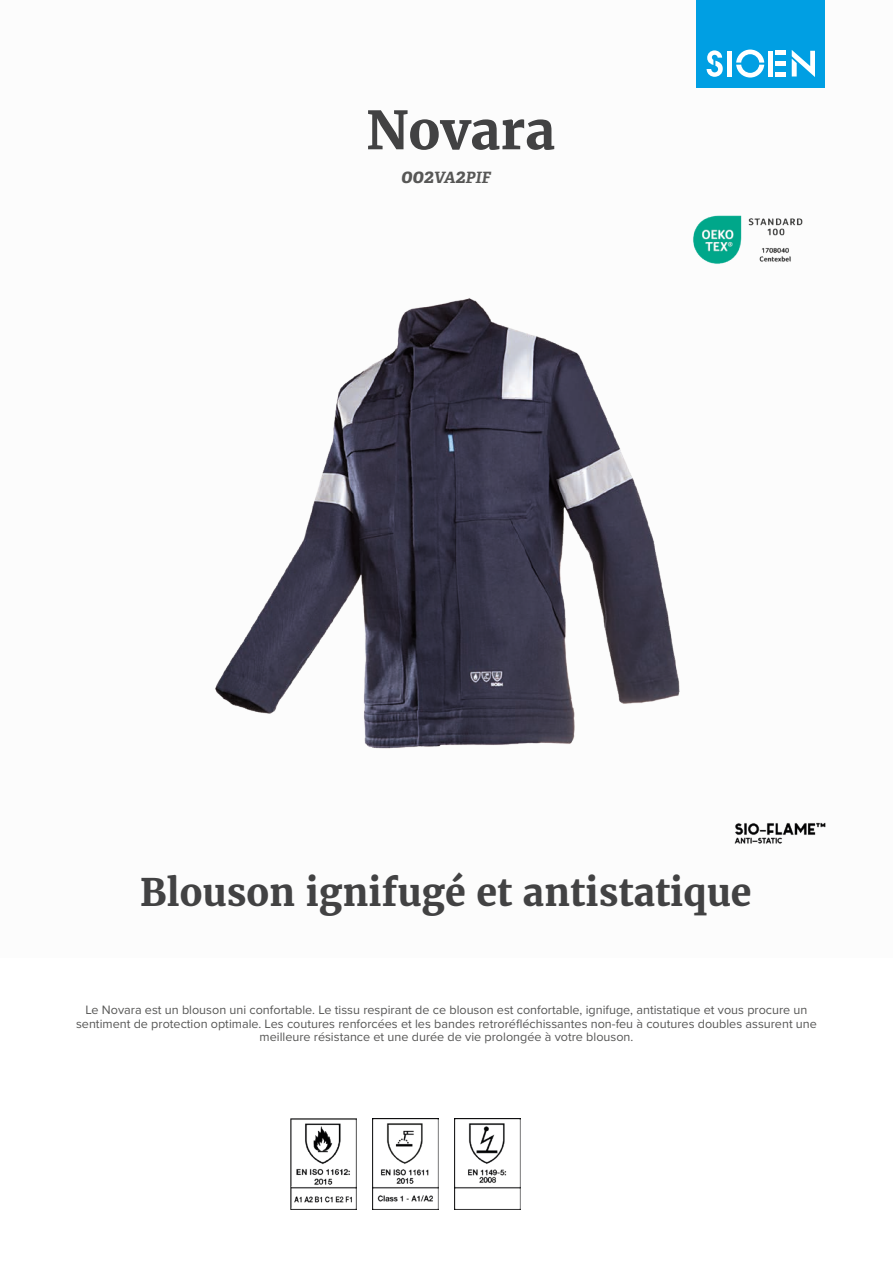
<style>
.page{position:relative;width:893px;height:1263px;background:#fff}
.page>*{position:absolute;margin:0;border:0;box-sizing:border-box;transform-origin:0 0}
.t1{font:700 52.5px "Merriweather";color:#424243}
.t2{font:700 37.5px "Merriweather";color:#424243}
.t3{font:italic 700 15.6px "Adelle";color:#575756}
.t4{font:12.6px/13.6px "Proxima Nova";color:#575756;text-align:center}
.s1{font-size:19.5px}
</style>
<div class="page">
<div style="left:697px;top:0;width:128px;height:88px;background:#009fe3"></div>
<svg style="left:707px;top:50px;width:16px;height:27px"></svg>
<svg style="left:736px;top:50px;width:28px;height:28px"></svg>
<div style="left:727px;top:51px;width:5px;height:26px;background:#fff"></div>
<div style="left:768px;top:51px;width:5px;height:26px;background:#fff"></div>
<div style="left:775px;top:72px;width:11px;height:5px;background:#fff"></div>
<div style="left:775px;top:61px;width:11px;height:5px;background:#fff"></div>
<hr style="left:775px;top:51px;width:11px;height:4px;background:#fff">
<svg style="left:792px;top:50px;width:23px;height:27px"></svg>
<img style="left:734px;top:822px;width:92px;height:22px">
<img style="left:693px;top:215px;width:110px;height:49px">
<img style="left:290px;top:1118px;width:67px;height:92px">
<img style="left:372px;top:1118px;width:66px;height:92px">
<img style="left:454px;top:1118px;width:67px;height:92px">
<img style="left:215px;top:298px;width:465px;height:451px">
<h1 class="t1" style="left:366px;top:95px;width:190px">Novara</h1>
<p class="t3" style="left:401px;top:168px;width:91px"><span class="s1">002</span>VA<span class="s1">2</span>PIF</p>
<h2 class="t2" style="left:140px;top:867px;width:613px">Blouson ignifugé et antistatique</h2>
<p class="t4" style="left:76px;top:1002px;width:742px">Le Novara est un blouson uni confortable. Le tissu respirant de ce blouson est confortable, ignifuge, antistatique et vous procure un sentiment de protection optimale. Les coutures renforcées et les bandes retroréfléchissantes non-feu à coutures doubles assurent une meilleure résistance et une durée de vie prolongée à votre blouson.</p>
</div>
